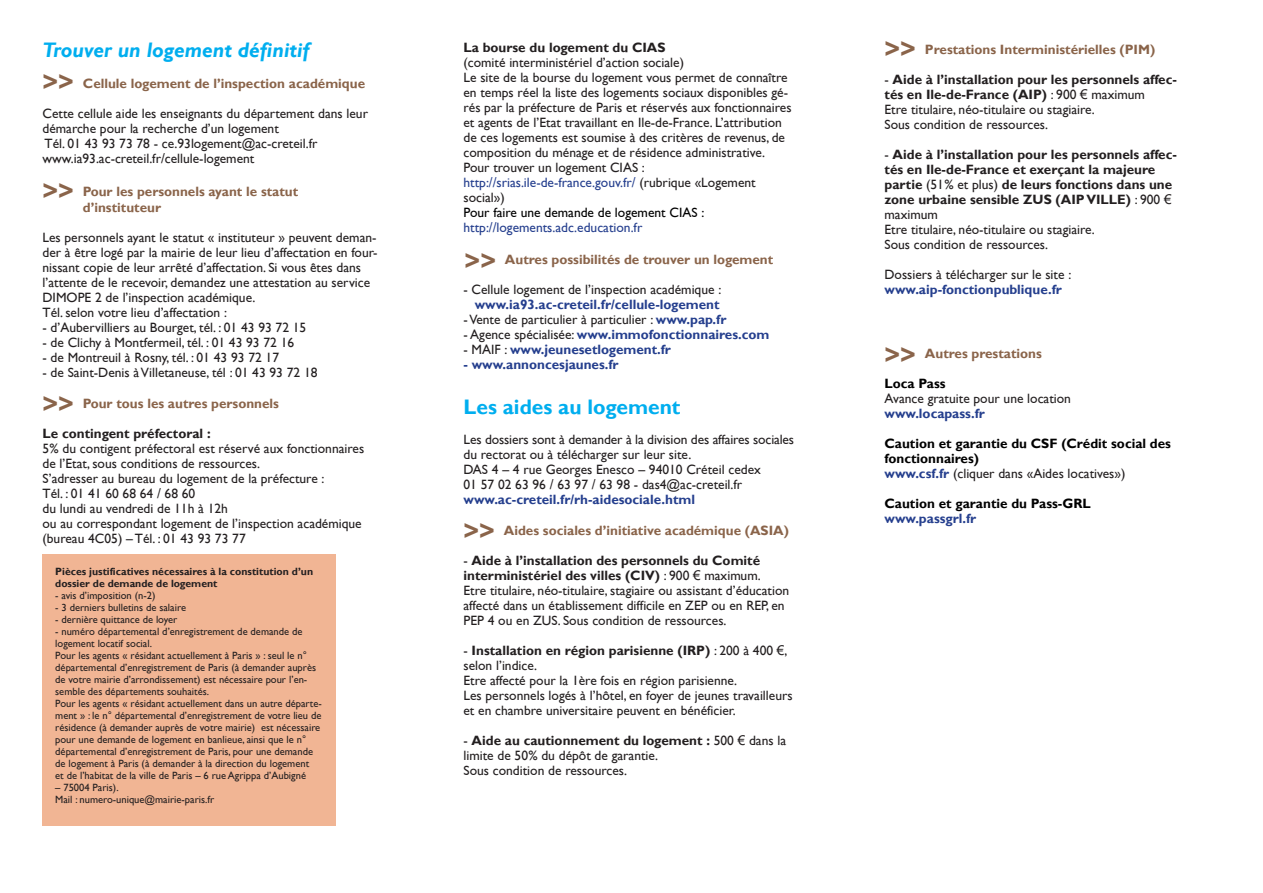
<style>
.page{position:relative;width:1263px;height:893px;background:#fff}
.page>*{position:absolute;margin:0;border:0;box-sizing:border-box;transform-origin:0 0}
.t1{font:700 27px "Gill Sans";color:#8a644a}
.t2{font:italic 700 21px "Gill Sans";color:#00aeef}
.t3{font:700 21px "Gill Sans";color:#00aeef}
.t4{font:13.5px/15px "Gill Sans";color:#231f20}
.t5{font:700 13.5px/15px "Gill Sans";color:#231f20}
.t6{font:700 13.5px/16.2px "Gill Sans";color:#8a644a}
.t7{font:700 13.5px "Gill Sans";color:#253f8e}
.t8{font:700 13.5px/15px "Gill Sans";color:#000}
.t9{font:13.5px "Gill Sans";color:#000}
.t10{font:13.5px "Gill Sans";color:#253f8e}
.t11{font:10.5px/12px "Gill Sans";color:#231f20}
.t12{font:700 10.5px/12px "Gill Sans";color:#231f20}
.s1{color:#253f8e}
.s2{font-weight:700;color:#253f8e}
.s3{font-weight:400;color:#231f20}
.s4{font-weight:700}
.s5{font-family:"Arial"}
.s6{font-weight:400}
.s7{font-family:"Arial";font-weight:400}
</style>
<div class="page">
<div style="left:43px;top:554px;width:293px;height:272px;background:#f1b594"></div>
<h2 class="t2" style="left:43px;top:38px;width:269px">Trouver un logement définitif</h2>
<p class="t6" style="left:83px;top:75px;width:284px">Cellule logement de l’inspection académique</p>
<p class="t4" style="left:43px;top:106px;width:327px">Cette cellule aide les enseignants du département dans leur démarche pour la recherche d’un logement<br>Tél. 01 43 93 73 78 - ce.93logement@ac-creteil.fr www.ia93.ac-creteil.fr/cellule-logement</p>
<p class="t6" style="left:83px;top:183px;width:217px">Pour les personnels ayant le statut d’instituteur</p>
<p class="t4" style="left:43px;top:230px;width:336px">Les personnels ayant le statut « instituteur » peuvent deman&shy;der à être logé par la mairie de leur lieu d’affectation en four&shy;nissant copie de leur arrêté d’affectation. Si vous êtes dans l’attente de le recevoir, demandez une attestation au service DIMOPE 2 de l’inspection académique.<br>Tél. selon votre lieu d’affectation :</p>
<p class="t4" style="left:43px;top:320px;width:265px">- d’Aubervilliers au Bourget, tél. : 01 43 93 72 15</p>
<p class="t4" style="left:43px;top:335px;width:253px">- de Clichy à Montfermeil, tél. : 01 43 93 72 16</p>
<p class="t4" style="left:43px;top:350px;width:238px">- de Montreuil à Rosny, tél. : 01 43 93 72 17</p>
<p class="t4" style="left:43px;top:365px;width:277px">- de Saint-Denis à Villetaneuse, tél : 01 43 93 72 18</p>
<p class="t6" style="left:83px;top:395px;width:198px">Pour tous les autres personnels</p>
<p class="t5" style="left:43px;top:426px;width:170px">Le contingent préfectoral :</p>
<p class="t4" style="left:43px;top:441px;width:323px">5% du contigent préfectoral est réservé aux fonctionnaires de l’Etat, sous conditions de ressources.<br>S’adresser au bureau du logement de la préfecture :<br>Tél. : 01 41 60 68 64 / 68 60<br>du lundi au vendredi de 11h à 12h<br>ou au correspondant logement de l’inspection académique (bureau 4C05) – Tél. : 01 43 93 73 77</p>
<h1 class="t1" style="left:43px;top:66px;width:33px">&gt;&gt;</h1>
<h1 class="t1" style="left:43px;top:175px;width:33px">&gt;&gt;</h1>
<h1 class="t1" style="left:43px;top:388px;width:33px">&gt;&gt;</h1>
<p class="t12" style="left:55px;top:565px;width:259px">Pièces justificatives nécessaires à la constitution d’un dossier de demande de logement</p>
<p class="t11" style="left:55px;top:589px;width:102px">- avis d’imposition (n-2)</p>
<p class="t11" style="left:55px;top:601px;width:132px">- 3 derniers bulletins de salaire</p>
<p class="t11" style="left:55px;top:613px;width:124px">- dernière quittance de loyer</p>
<p class="t11" style="left:55px;top:625px;width:268px">- numéro départemental d’enregistrement de demande de logement locatif social.<br>Pour les agents « résidant actuellement à Paris » : seul le n° départemental d’enregistrement de Paris (à demander auprès de votre mairie d’arrondissement) est nécessaire pour l’en&shy;semble des départements souhaités.<br>Pour les agents « résidant actuellement dans un autre départe&shy;ment » : le n° départemental d’enregistrement de votre lieu de résidence (à demander auprès de votre mairie) est nécessaire pour une demande de logement en banlieue, ainsi que le n° départemental d’enregistrement de Paris, pour une demande de logement à Paris (à demander à la direction du logement<br>et de l’habitat de la ville de Paris – 6 rue Agrippa d’Aubigné</p>
<p class="t11" style="left:55px;top:781px;width:160px">– 75004 Paris).<br>Mail : numero-unique@mairie-paris.fr</p>
<p class="t5" style="left:463px;top:40px;width:204px">La bourse du logement du CIAS</p>
<p class="t4" style="left:463px;top:55px;width:330px">(comité interministériel d’action sociale)<br>Le site de la bourse du logement vous permet de connaître en temps réel la liste des logements sociaux disponibles gé&shy;rés par la préfecture de Paris et réservés aux fonctionnaires et agents de l’Etat travaillant en Ile-de-France. L’attribution de ces logements est soumise à des critères de revenus, de composition du ménage et de résidence administrative.<br>Pour trouver un logement CIAS : <span class="s1">http://srias.ile-de-france.gouv.fr/</span> (rubrique «Logement social»)</p>
<p class="t9" style="left:463px;top:204px;width:242px">Pour faire une demande de logement CIAS :</p>
<p class="t10" style="left:463px;top:219px;width:180px">http://logements.adc.education.fr</p>
<p class="t6" style="left:505px;top:251px;width:270px">Autres possibilités de trouver un logement</p>
<p class="t4" style="left:463px;top:282px;width:259px">- Cellule logement de l’inspection académique :</p>
<p class="t7" style="left:475px;top:297px;width:246px">www.ia93.ac-creteil.fr/cellule-logement</p>
<p class="t4" style="left:463px;top:312px;width:264px">- Vente de particulier à particulier : <span class="s2">www.pap.fr</span></p>
<p class="t7" style="left:463px;top:327px;width:308px"><span class="s3">- Agence spécialisée:</span> www.immofonctionnaires.com</p>
<p class="t7" style="left:463px;top:342px;width:209px"><span class="s3">- MAIF :</span> www.jeunesetlogement.fr</p>
<p class="t7" style="left:463px;top:357px;width:157px">- www.annoncesjaunes.fr</p>
<h2 class="t3" style="left:463px;top:395px;width:218px">Les aides au logement</h2>
<p class="t4" style="left:463px;top:432px;width:332px">Les dossiers sont à demander à la division des affaires sociales du rectorat ou à télécharger sur leur site.<br>DAS 4 – 4 rue Georges Enesco – 94010 Créteil cedex<br>01 57 02 63 96 / 63 97 / 63 98 - das4@ac-creteil.fr</p>
<p class="t7" style="left:463px;top:492px;width:233px">www.ac-creteil.fr/rh-aidesociale.html</p>
<p class="t6" style="left:504px;top:523px;width:287px">Aides sociales d’initiative académique (ASIA)</p>
<p class="t4" style="left:463px;top:553px;width:327px">- <span class="s4">Aide à l’installation des personnels du Comité interministériel des villes (CIV)</span> : 900 <span class="s5">€</span> maximum.<br>Etre titulaire, néo-titulaire, stagiaire ou assistant d’éducation affecté dans un établissement difficile en ZEP ou en REP, en PEP 4 ou en ZUS. Sous condition de ressources.</p>
<p class="t4" style="left:463px;top:643px;width:331px">- <span class="s4">Installation en région parisienne (IRP)</span> : 200 à 400 <span class="s5">€</span>, selon l’indice.<br>Etre affecté pour la 1ère fois en région parisienne.<br>Les personnels logés à l’hôtel, en foyer de jeunes travailleurs et en chambre universitaire peuvent en bénéficier.</p>
<p class="t4" style="left:463px;top:733px;width:324px">- <span class="s4">Aide au cautionnement du logement :</span> 500 <span class="s5">€</span> dans la limite de 50% du dépôt de garantie.<br>Sous condition de ressources.</p>
<h1 class="t1" style="left:465px;top:244px;width:33px">&gt;&gt;</h1>
<h1 class="t1" style="left:463px;top:514px;width:33px">&gt;&gt;</h1>
<h1 class="t1" style="left:884px;top:33px;width:33px">&gt;&gt;</h1>
<p class="t6" style="left:925px;top:41px;width:232px">Prestations Interministérielles (PIM)</p>
<p class="t4" style="left:884px;top:72px;width:294px">- <span class="s4">Aide à l’installation pour les personnels affec&shy;tés en Ile-de-France (AIP)</span> : 900 <span class="s5">€</span> maximum<br>Etre titulaire, néo-titulaire ou stagiaire.<br>Sous condition de ressources.</p>
<p class="t5" style="left:884px;top:147px;width:294px"><span class="s6">-</span> Aide à l’installation pour les personnels affec&shy;tés en Ile-de-France et exerçant la majeure partie <span class="s6">(51% et plus)</span> de leurs fonctions dans une zone urbaine sensible ZUS (AIP VILLE) <span class="s6">: 900</span> <span class="s7">€ </span><span class="s6">maximum<br>Etre titulaire, néo-titulaire ou stagiaire.<br>Sous condition de ressources.</span></p>
<p class="t4" style="left:884px;top:267px;width:188px">Dossiers à télécharger sur le site :</p>
<p class="t7" style="left:884px;top:282px;width:179px">www.aip-fonctionpublique.fr</p>
<h1 class="t1" style="left:884px;top:339px;width:33px">&gt;&gt;</h1>
<p class="t6" style="left:925px;top:345px;width:118px">Autres prestations</p>
<p class="t8" style="left:884px;top:376px;width:63px">Loca Pass</p>
<p class="t4" style="left:884px;top:391px;width:188px">Avance gratuite pour une location</p>
<p class="t7" style="left:884px;top:405px;width:102px">www.locapass.fr</p>
<p class="t8" style="left:884px;top:436px;width:288px">Caution et garantie du CSF (Crédit social des fonctionnaires)<br><span class="s1">www.csf.fr</span> <span class="s3">(cliquer dans «Aides locatives»)</span></p>
<p class="t8" style="left:884px;top:496px;width:208px">Caution et garantie du Pass-GRL</p>
<p class="t7" style="left:884px;top:510px;width:93px">www.passgrl.fr</p>
</div>
